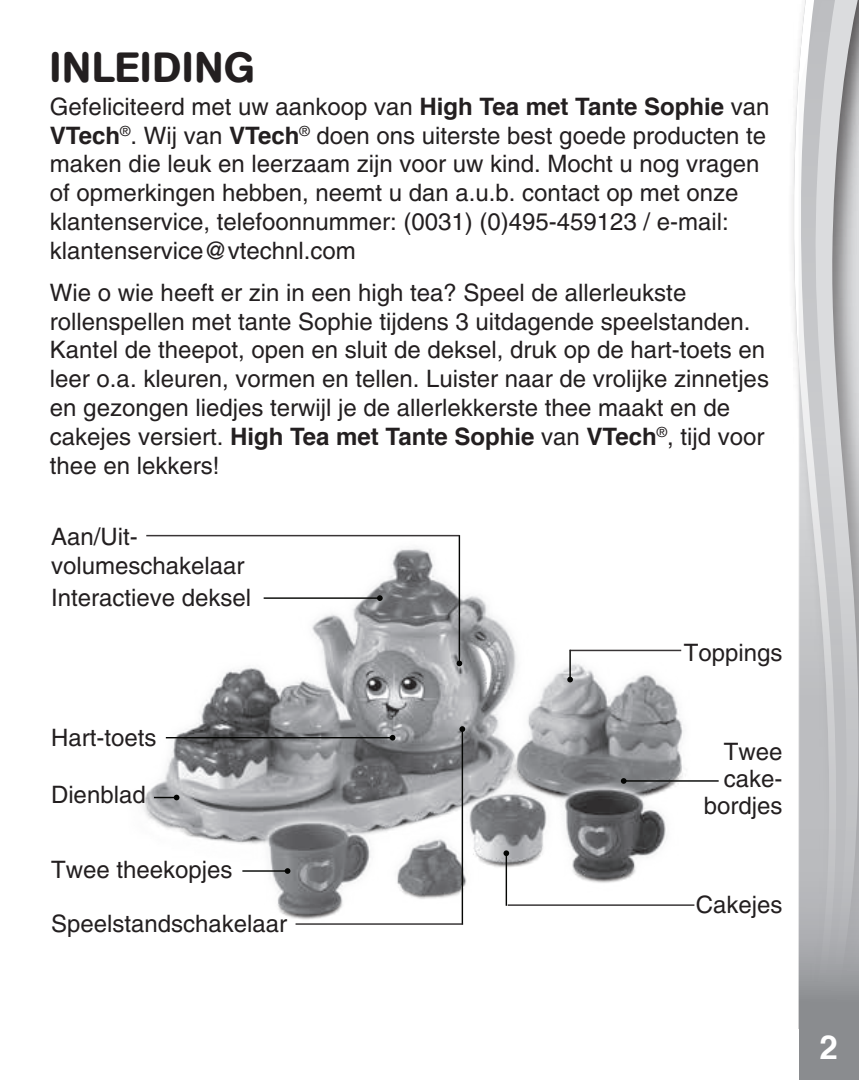
<style>
.page{position:relative;width:859px;height:1080px;background:#fff}
.page>*{position:absolute;margin:0;border:0;box-sizing:border-box;transform-origin:0 0}
.t1{font:500 42px "AG Book Rounded";letter-spacing:.02em;color:#231f20}
.t2{font:700 33px "Helvetica";color:#fff}
.t3{font:24px/28.8px "Helvetica";color:#231f20}
.s1{font-weight:700}
</style>
<div class="page">
<svg style="left:793px;top:56px;width:6px;height:973px"></svg>
<svg style="left:799px;top:0;width:60px;height:1080px;background:#bebfc1"></svg>
<img style="left:142px;top:534px;width:553px;height:391px">
<svg style="left:154px;top:795px;width:25px;height:5px"></svg>
<hr style="left:624px;top:780px;width:95px;height:2px;background:#040503">
<svg style="left:621px;top:778px;width:5px;height:6px"></svg>
<hr style="left:166px;top:737px;width:227px;height:1px;background:#040503">
<svg style="left:390px;top:735px;width:5px;height:6px"></svg>
<hr style="left:242px;top:870px;width:46px;height:2px;background:#040503">
<svg style="left:285px;top:868px;width:5px;height:6px"></svg>
<hr style="left:264px;top:597px;width:116px;height:2px;background:#040503">
<svg style="left:377px;top:595px;width:6px;height:6px"></svg>
<hr style="left:506px;top:853px;width:1px;height:53px;background:#040503">
<svg style="left:503px;top:850px;width:6px;height:6px"></svg>
<hr style="left:508px;top:904px;width:186px;height:2px;background:#231f20">
<hr style="left:569px;top:650px;width:2px;height:30px;background:#040503">
<svg style="left:567px;top:677px;width:6px;height:5px"></svg>
<hr style="left:570px;top:650px;width:111px;height:1px;background:#231f20">
<hr style="left:459px;top:535px;width:1px;height:128px;background:#040503">
<svg style="left:456px;top:661px;width:6px;height:5px"></svg>
<hr style="left:146px;top:535px;width:313px;height:1px;background:#231f20">
<hr style="left:462px;top:729px;width:1px;height:195px;background:#040503">
<svg style="left:459px;top:726px;width:6px;height:6px"></svg>
<hr style="left:296px;top:923px;width:167px;height:2px;background:#231f20">
<h1 class="t1" style="left:50px;top:42px;width:206px">INLEIDING</h1>
<p class="t3" style="left:50px;top:92px;width:721px">Gefeliciteerd met uw aankoop van <span class="s1">High Tea met Tante Sophie</span> van <span class="s1">VTech</span><sup>®</sup>. Wij van <span class="s1">VTech</span><sup>®</sup> doen ons uiterste best goede producten te maken die leuk en leerzaam zijn voor uw kind. Mocht u nog vragen of opmerkingen hebben, neemt u dan a.u.b. contact op met onze klantenservice, telefoonnummer: (0031) (0)495-459123 / e-mail: klantenservice@vtechnl.com</p>
<p class="t3" style="left:50px;top:278px;width:720px">Wie o wie heeft er zin in een high tea? Speel de allerleukste rollenspellen met tante Sophie tijdens 3 uitdagende speelstanden.<br>Kantel de theepot, open en sluit de deksel, druk op de hart-toets en leer o.a. kleuren, vormen en tellen. Luister naar de vrolijke zinnetjes en gezongen liedjes terwijl je de allerlekkerste thee maakt en de cakejes versiert. <span class="s1">High Tea met Tante Sophie</span> van <span class="s1">VTech</span><sup>®</sup>, tijd voor thee en lekkers!</p>
<p class="t3" style="left:51px;top:522px;width:195px">Aan/Uit&shy;volumeschakelaar</p>
<p class="t3" style="left:51px;top:583px;width:202px">Interactieve deksel</p>
<p class="t3" style="left:51px;top:723px;width:107px">Hart-toets</p>
<p class="t3" style="left:51px;top:781px;width:96px">Dienblad</p>
<p class="t3" style="left:51px;top:855px;width:183px">Twee theekopjes</p>
<p class="t3" style="left:51px;top:909px;width:238px">Speelstandschakelaar</p>
<p class="t3" style="left:684px;top:638px;width:100px">Toppings</p>
<p class="t3" style="left:704px;top:739px;width:80px;line-height:27px;text-align:right">Twee cake&shy;bordjes</p>
<p class="t3" style="left:696px;top:890px;width:88px">Cakejes</p>
<h2 class="t2" style="left:820px;top:1025px;width:20px">2</h2>
</div>
